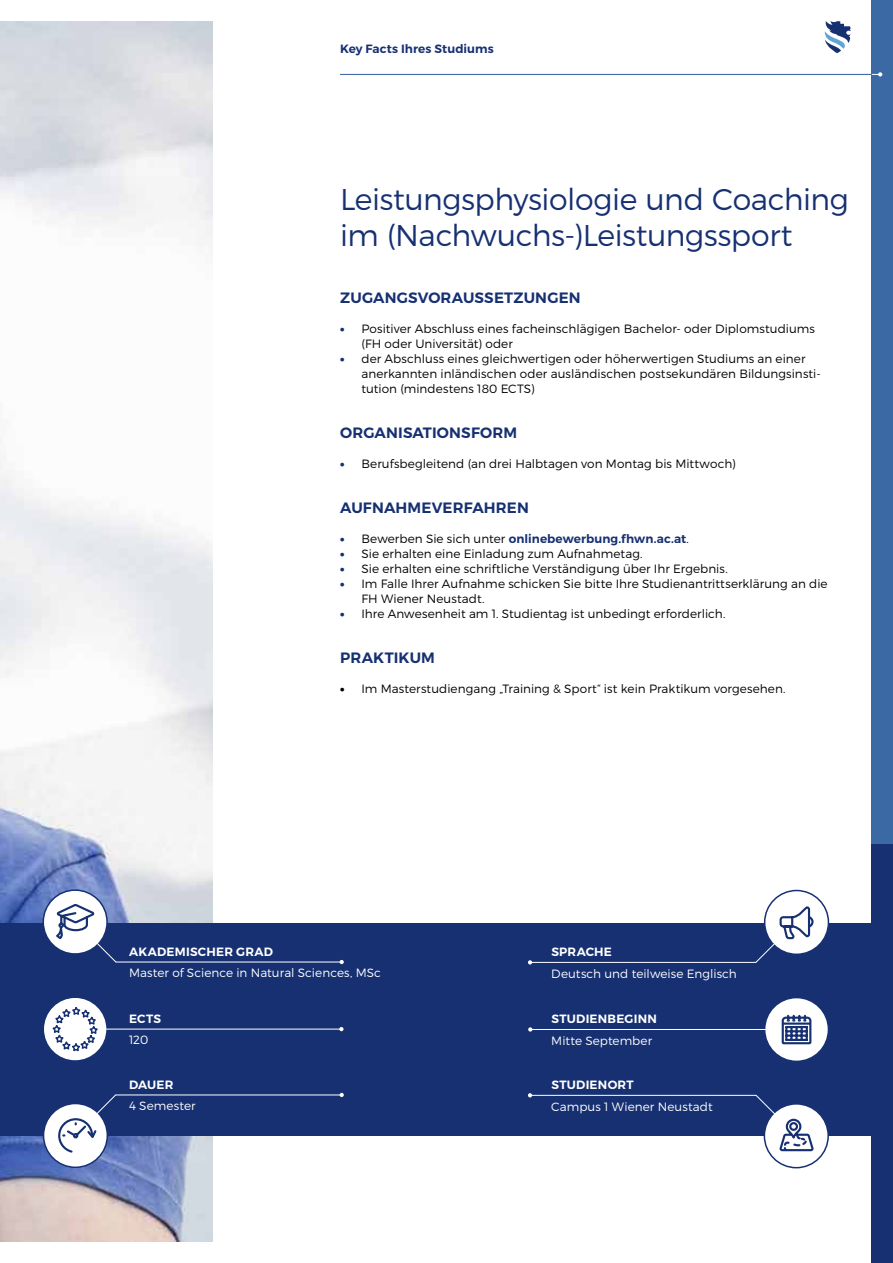
<style>
.page{position:relative;width:893px;height:1263px;background:#fff}
.page>*{position:absolute;margin:0;border:0;box-sizing:border-box;transform-origin:0 0}
.t1{font:300 30px/36px "Montserrat";letter-spacing:-.015em;color:#163072}
.t2{font:600 15px "Montserrat";letter-spacing:.01em;color:#163072}
.t3{font:300 12px/15px "Montserrat";letter-spacing:.005em;color:#000}
.t4{font:300 12px "Montserrat";letter-spacing:.005em;color:#fff}
.t5{font:600 12px "Montserrat";letter-spacing:.005em;color:#163072}
.t6{font:600 12px "Montserrat";letter-spacing:.02em;color:#fff}
.s1{font-weight:900;color:#163072}
.s2{font-weight:900}
.s3{font-weight:300;color:#000}
</style>
<div class="page">
<img style="left:0;top:21px;width:213px;height:1221px">
<div style="left:872px;top:0;width:21px;height:1263px;background:#163072"></div>
<div style="left:872px;top:0;width:21px;height:843px;background:#3b69a4"></div>
<hr style="left:340px;top:74px;width:532px;height:1px;background:#61a4d7">
<svg style="left:872px;top:72px;width:10px;height:5px"></svg>
<svg style="left:825px;top:21px;width:25px;height:32px"></svg>
<div style="left:0;top:923px;width:872px;height:212px;background:#163072"></div>
<svg style="left:43px;top:997px;width:64px;height:64px"></svg>
<div style="left:43px;top:996px;width:65px;height:66px;border:2px solid #163072;border-radius:50%"></div>
<svg style="left:340px;top:960px;width:4px;height:4px"></svg>
<hr style="left:116px;top:962px;width:226px;height:1px;background:#fff">
<div style="left:43px;top:890px;width:64px;height:64px;background:#fff;border-radius:50%"></div>
<div style="left:43px;top:889px;width:65px;height:66px;border:2px solid #163072;border-radius:50%"></div>
<div style="left:44px;top:1103px;width:63px;height:64px;background:#fff;border-radius:50%"></div>
<div style="left:43px;top:1103px;width:65px;height:65px;border:2px solid #163072;border-radius:50%"></div>
<svg style="left:53px;top:902px;width:64px;height:61px"></svg>
<hr style="left:104px;top:1029px;width:238px;height:1px;background:#fff">
<hr style="left:115px;top:1094px;width:226px;height:1px;background:#fff">
<svg style="left:339px;top:1027px;width:5px;height:4px"></svg>
<svg style="left:340px;top:1093px;width:4px;height:4px"></svg>
<svg style="left:57px;top:1094px;width:60px;height:60px"></svg>
<div style="left:765px;top:997px;width:63px;height:64px;background:#fff;border-radius:50%"></div>
<div style="left:764px;top:997px;width:65px;height:65px;border:2px solid #163072;border-radius:50%"></div>
<svg style="left:528px;top:960px;width:4px;height:4px"></svg>
<hr style="left:530px;top:962px;width:226px;height:1px;background:#fff">
<div style="left:765px;top:890px;width:63px;height:64px;background:#fff;border-radius:50%"></div>
<div style="left:764px;top:890px;width:65px;height:65px;border:2px solid #163072;border-radius:50%"></div>
<div style="left:764px;top:1104px;width:64px;height:64px;background:#fff;border-radius:50%"></div>
<div style="left:764px;top:1103px;width:65px;height:65px;border:2px solid #163072;border-radius:50%"></div>
<hr style="left:530px;top:1029px;width:238px;height:1px;background:#fff">
<hr style="left:530px;top:1095px;width:226px;height:1px;background:#fff">
<svg style="left:528px;top:1027px;width:4px;height:4px"></svg>
<svg style="left:528px;top:1093px;width:4px;height:4px"></svg>
<svg style="left:781px;top:1014px;width:31px;height:31px"></svg>
<svg style="left:755px;top:1094px;width:60px;height:69px"></svg>
<svg style="left:755px;top:905px;width:60px;height:58px"></svg>
<svg style="left:50px;top:1006px;width:50px;height:47px;background:#d3d8e4"></svg>
<p class="t5" style="left:340px;top:41px;width:155px">Key Facts Ihres Studiums</p>
<h1 class="t1" style="left:340px;top:181px;width:510px">Leistungsphysiologie und Coaching im (Nachwuchs-)Leistungssport</h1>
<p class="t2" style="left:340px;top:288px;width:242px">ZUGANGSVORAUSSETZUNGEN</p>
<p class="t3" style="left:361px;top:321px;width:455px;text-indent:-21px"><span class="s1">•</span> Positiver Abschluss eines facheinschlägigen Bachelor- oder Diplomstudiums (FH oder Universität) oder</p>
<p class="t3" style="left:361px;top:351px;width:461px;text-indent:-21px"><span class="s1">•</span> der Abschluss eines gleichwertigen oder höherwertigen Studiums an einer anerkannten inländischen oder ausländischen postsekundären Bildungsinsti&shy;tution (mindestens 180 ECTS)</p>
<p class="t2" style="left:340px;top:423px;width:178px">ORGANISATIONSFORM</p>
<p class="t3" style="left:340px;top:456px;width:397px"><span class="s1">•</span> Berufsbegleitend (an drei Halbtagen von Montag bis Mittwoch)</p>
<p class="t2" style="left:340px;top:498px;width:190px">AUFNAHMEVERFAHREN</p>
<p class="t5" style="left:340px;top:531px;width:350px"><span class="s2">•</span> <span class="s3">Bewerben Sie sich unter</span> onlinebewerbung.fhwn.ac.at<span class="s3">.</span></p>
<p class="t3" style="left:340px;top:546px;width:304px"><span class="s1">•</span> Sie erhalten eine Einladung zum Aufnahmetag.</p>
<p class="t3" style="left:340px;top:561px;width:389px"><span class="s1">•</span> Sie erhalten eine schriftliche Verständigung über Ihr Ergebnis.</p>
<p class="t3" style="left:361px;top:576px;width:468px;text-indent:-21px"><span class="s1">•</span> Im Falle Ihrer Aufnahme schicken Sie bitte Ihre Studienantrittserklärung an die<br>FH Wiener Neustadt.</p>
<p class="t3" style="left:340px;top:606px;width:387px"><span class="s1">•</span> Ihre Anwesenheit am 1. Studientag ist unbedingt erforderlich.</p>
<p class="t2" style="left:340px;top:648px;width:96px">PRAKTIKUM</p>
<p class="t3" style="left:340px;top:681px;width:447px"><span class="s2">•</span> Im Masterstudiengang „Training &amp; Sport“ ist kein Praktikum vorgesehen.</p>
<p class="t6" style="left:129px;top:944px;width:145px">AKADEMISCHER GRAD</p>
<p class="t4" style="left:129px;top:966px;width:253px">Master of Science in Natural Sciences, MSc</p>
<p class="t6" style="left:129px;top:1011px;width:33px">ECTS</p>
<p class="t4" style="left:129px;top:1033px;width:21px">120</p>
<p class="t6" style="left:129px;top:1077px;width:46px">DAUER</p>
<p class="t4" style="left:129px;top:1099px;width:68px">4 Semester</p>
<p class="t6" style="left:551px;top:944px;width:62px">SPRACHE</p>
<p class="t4" style="left:551px;top:966px;width:187px">Deutsch und teilweise Englisch</p>
<p class="t6" style="left:551px;top:1011px;width:107px">STUDIENBEGINN</p>
<p class="t4" style="left:551px;top:1033px;width:102px">Mitte September</p>
<p class="t6" style="left:551px;top:1077px;width:84px">STUDIENORT</p>
<p class="t4" style="left:551px;top:1099px;width:163px">Campus 1 Wiener Neustadt</p>
</div>
